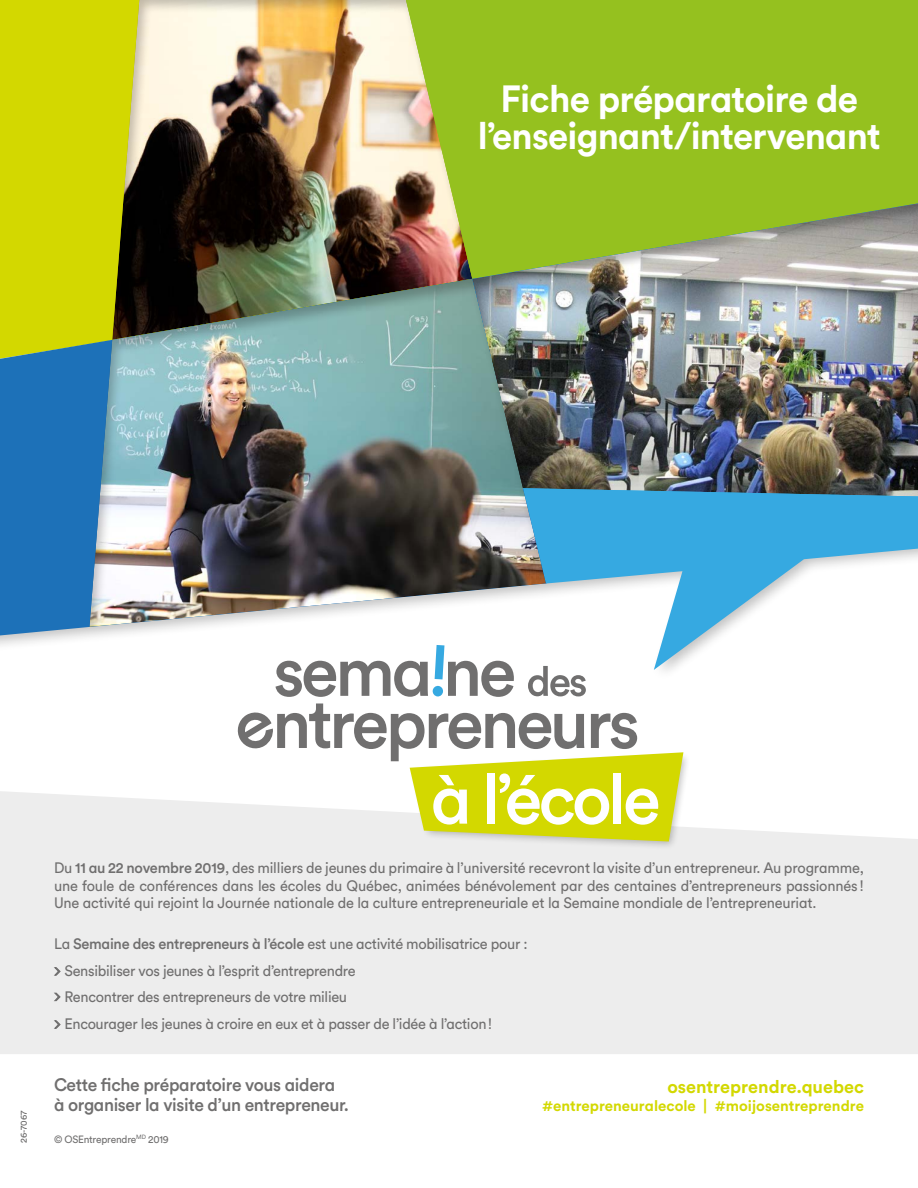
<style>
.page{position:relative;width:918px;height:1188px;background:#fff}
.page>*{position:absolute;margin:0;border:0;box-sizing:border-box;transform-origin:0 0}
.t1{font:700 37.5px/37.5px "Circular CM";letter-spacing:-.02em;color:#fff;text-align:center}
.t2{font:500 18px/20.5px "Circular CM";letter-spacing:-.02em;color:#706f6f}
.t3{font:700 18px "Circular CM";color:#d3d800}
.t4{font:15px/26.7px "Circular CM";letter-spacing:-.02em;color:#706f6f;text-align:justify}
.t5{font:700 15px "Circular CM";color:#d3d800}
.t6{font:10.5px "Circular CM";letter-spacing:-.02em;color:#706f6f}
.t7{font:9px "Circular CM";color:#646363}
.s1{font-weight:500}
</style>
<div class="page">
<div style="left:0;top:791px;width:918px;height:263px;background:#ededed"></div>
<div style="left:409px;top:751px;width:281px;height:99px;background:#000;opacity:.25"></div>
<svg style="left:528px;top:682px;width:58px;height:14px"></svg>
<svg style="left:276px;top:682px;width:238px;height:15px"></svg>
<svg style="left:235px;top:703px;width:448px;height:139px"></svg>
<div style="left:0;top:191px;width:918px;height:491px;background:#000;opacity:.25"></div>
<svg style="left:0;top:635px;width:472px;height:32px"></svg>
<div style="left:0;top:0;width:38px;height:279px;background:#d3d800"></div>
<div style="left:485px;top:0;width:433px;height:187px;background:#95c11f"></div>
<svg style="left:0;top:279px;width:472px;height:356px;background:#4c8daa"></svg>
<svg style="left:472px;top:498px;width:446px;height:172px"></svg>
<img style="left:38px;top:0;width:447px;height:343px">
<div style="left:457px;top:187px;width:461px;height:311px;background:#000;opacity:.25"></div>
<div style="left:76px;top:267px;width:483px;height:360px;background:#000;opacity:.25"></div>
<svg style="left:53px;top:967px;width:8px;height:9px"></svg>
<svg style="left:53px;top:992px;width:8px;height:10px"></svg>
<svg style="left:53px;top:1020px;width:8px;height:9px"></svg>
<h1 class="t1" style="left:478px;top:79px;width:405px">Fiche préparatoire de l’enseignant/intervenant</h1>
<p class="t7" style="left:18px;top:1143px;width:34px;rotate:-90deg">26-7067</p>
<p class="t4" style="left:54px;top:859px;width:811px;line-height:17.2px">Du <span class="s1">11 au 22 novembre 2019</span>, des milliers de jeunes du primaire à l’université recevront la visite d’un entrepreneur. Au programme, une foule de conférences dans les écoles du Québec, animées bénévolement par des centaines d’entrepreneurs passionnés!<br>Une activité qui rejoint la Journée nationale de la culture entrepreneuriale et la Semaine mondiale de l’entrepreneuriat.</p>
<p class="t4" style="left:65px;top:930px;width:465px;text-align:left;text-indent:-11px">La <span class="s1">Semaine des entrepreneurs à l’école</span> est une activité mobilisatrice pour :<br>Sensibiliser vos jeunes à l’esprit d’entreprendre<br>Rencontrer des entrepreneurs de votre milieu<br>Encourager les jeunes à croire en eux et à passer de l’idée à l’action!</p>
<p class="t2" style="left:54px;top:1074px;width:297px">Cette fiche préparatoire vous aidera à organiser la visite d’un entrepreneur.</p>
<p class="t6" style="left:54px;top:1132px;width:116px">© OSEntreprendre<sup>MD</sup> 2019</p>
<p class="t3" style="left:667px;top:1075px;width:198px">osentreprendre.quebec</p>
<p class="t5" style="left:542px;top:1096px;width:323px">#entrepreneuralecole | #moijosentreprendre</p>
</div>
